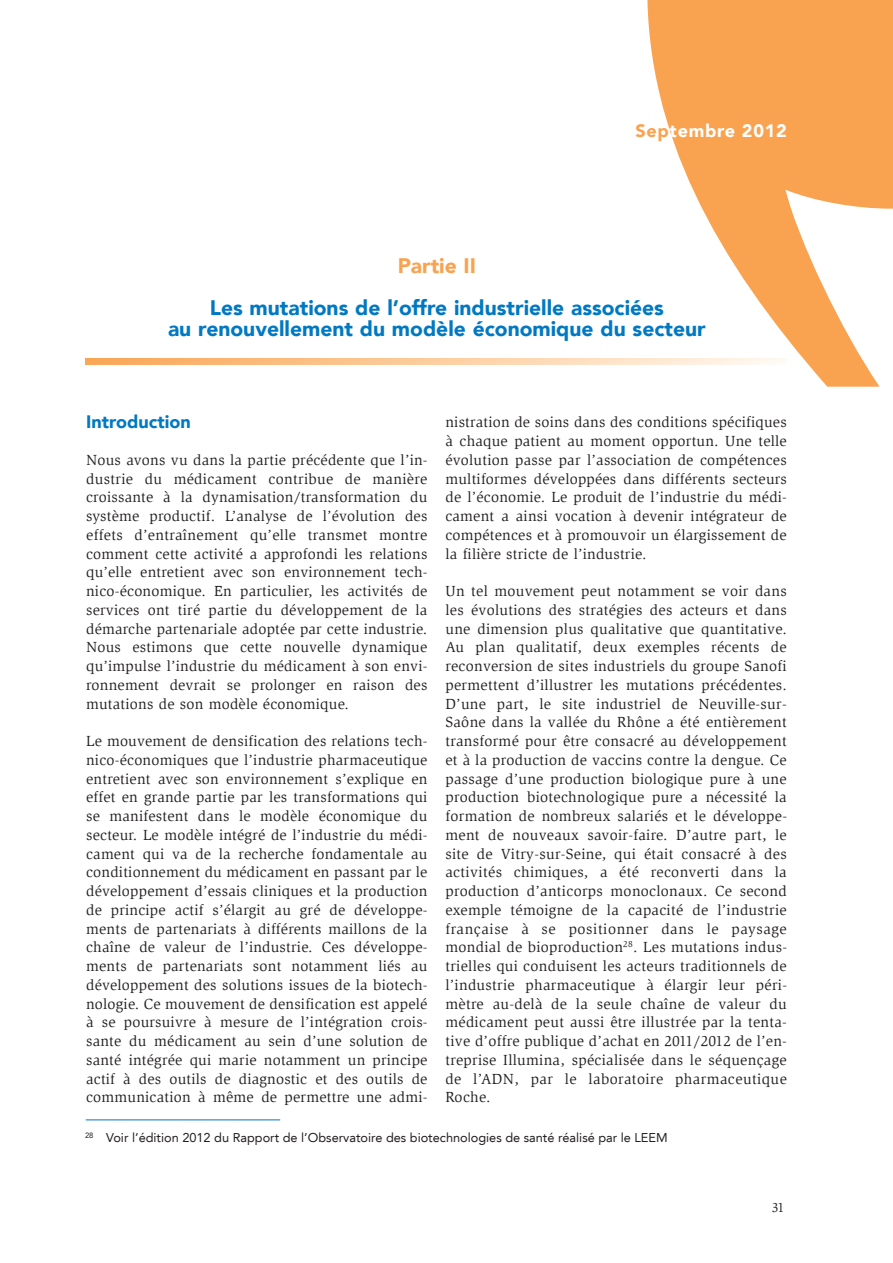
<style>
.page{position:relative;width:893px;height:1263px;background:#fff}
.page>*{position:absolute;margin:0;border:0;box-sizing:border-box;transform-origin:0 0}
.t1{font:900 21px/21px "Avenir LT";color:#0079c2;text-align:center}
.t2{font:900 21px "Avenir LT";color:#f9a350}
.t3{font:900 18px "Avenir LT";letter-spacing:.04em;color:#fff}
.t4{font:900 18px "Avenir LT";color:#0079c2}
.t5{font:15px/18.8px "Slimbach LT";letter-spacing:.015em;color:#231f20;text-align:justify}
.t6{font:13.5px "Slimbach LT";color:#231f20}
.t7{font:12.75px "Avenir LT";color:#231f20}
.s1{color:#f9a350}
</style>
<div class="page">
<svg style="left:647px;top:0;width:246px;height:387px;fill:#f9a350"></svg>
<hr style="left:86px;top:1119px;width:194px;height:1px;background:#0079c2">
<svg style="left:85px;top:359px;width:702px;height:5px"></svg>
<p class="t3" style="left:635px;top:123px;width:153px"><span class="s1">Sep</span>tembre 2012</p>
<h1 class="t2" style="left:398px;top:257px;width:80px">Partie II</h1>
<h1 class="t1" style="left:168px;top:299px;width:539px">Les mutations de l’offre industrielle associées<br>au renouvellement du modèle économique du secteur</h1>
<p class="t4" style="left:86px;top:414px;width:106px">Introduction</p>
<p class="t5" style="left:86px;top:450px;width:343px">Nous avons vu dans la partie précédente que l’in&shy;dustrie du médicament contribue de manière croissante à la dynamisation/transformation du système productif. L’analyse de l’évolution des effets d’entraînement qu’elle transmet montre comment cette activité a approfondi les relations qu’elle entretient avec son environnement tech&shy;nico-économique. En particulier, les activités de services ont tiré partie du développement de la démarche partenariale adoptée par cette industrie.<br>Nous estimons que cette nouvelle dynamique qu’impulse l’industrie du médicament à son envi&shy;ronnement devrait se prolonger en raison des mutations de son modèle économique.</p>
<p class="t5" style="left:86px;top:732px;width:343px">Le mouvement de densification des relations tech&shy;nico-économiques que l’industrie pharmaceutique entretient avec son environnement s’explique en effet en grande partie par les transformations qui se manifestent dans le modèle économique du secteur. Le modèle intégré de l’industrie du médi&shy;cament qui va de la recherche fondamentale au conditionnement du médicament en passant par le développement d’essais cliniques et la production de principe actif s’élargit au gré de développe&shy;ments de partenariats à différents maillons de la chaîne de valeur de l’industrie. Ces développe&shy;ments de partenariats sont notamment liés au développement des solutions issues de la biotech&shy;nologie. Ce mouvement de densification est appelé à se poursuivre à mesure de l’intégration crois&shy;sante du médicament au sein d’une solution de santé intégrée qui marie notamment un principe actif à des outils de diagnostic et des outils de communication à même de permettre une admi-</p>
<p class="t5" style="left:445px;top:413px;width:343px">nistration de soins dans des conditions spécifiques à chaque patient au moment opportun. Une telle évolution passe par l’association de compétences multiformes développées dans différents secteurs de l’économie. Le produit de l’industrie du médi&shy;cament a ainsi vocation à devenir intégrateur de compétences et à promouvoir un élargissement de la filière stricte de l’industrie.</p>
<p class="t5" style="left:445px;top:582px;width:343px">Un tel mouvement peut notamment se voir dans les évolutions des stratégies des acteurs et dans une dimension plus qualitative que quantitative.<br>Au plan qualitatif, deux exemples récents de reconversion de sites industriels du groupe Sanofi permettent d’illustrer les mutations précédentes.<br>D’une part, le site industriel de Neuville-sur-Saône dans la vallée du Rhône a été entièrement transformé pour être consacré au développement et à la production de vaccins contre la dengue. Ce passage d’une production biologique pure à une production biotechnologique pure a nécessité la formation de nombreux salariés et le développe&shy;ment de nouveaux savoir-faire. D’autre part, le site de Vitry-sur-Seine, qui était consacré à des activités chimiques, a été reconverti dans la production d’anticorps monoclonaux. Ce second exemple témoigne de la capacité de l’industrie française à se positionner dans le paysage mondial de bioproduction<sup>28</sup>. Les mutations indus&shy;trielles qui conduisent les acteurs traditionnels de l’industrie pharmaceutique à élargir leur péri&shy;mètre au-delà de la seule chaîne de valeur du médicament peut aussi être illustrée par la tenta&shy;tive d’offre publique d’achat en 2011/2012 de l’en&shy;treprise Illumina, spécialisée dans le séquençage de l’ADN, par le laboratoire pharmaceutique Roche.</p>
<p class="t7" style="left:85px;top:1132px;width:584px"><sup>28</sup> Voir l’édition 2012 du Rapport de l’Observatoire des biotechnologies de santé réalisé par le LEEM</p>
<p class="t6" style="left:772px;top:1200px;width:14px">31</p>
</div>
